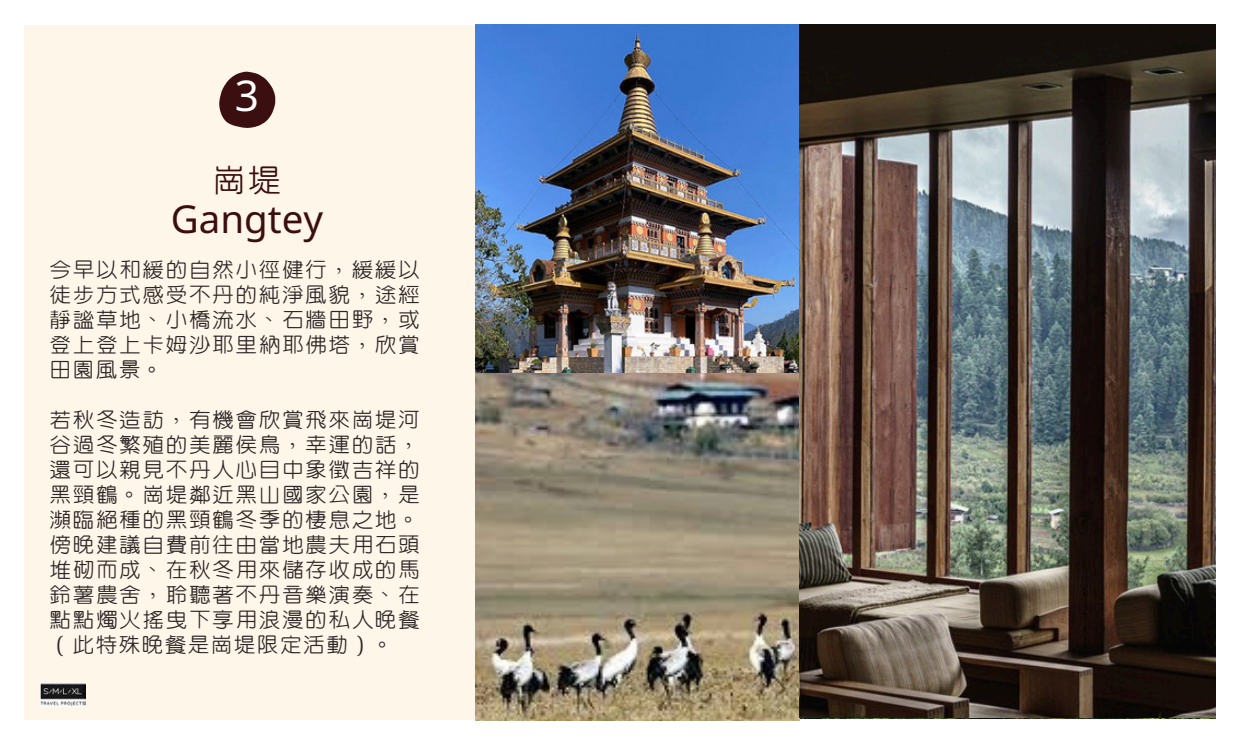
<style>
.page{position:relative;width:1241px;height:745px;background:#fff}
.page>*{position:absolute;margin:0;border:0;box-sizing:border-box;transform-origin:0 0}
.t1{font:42.35px "Noto Sans";color:#fff}
.t2{font:38.5px/40.6px "Noto Sans";color:#3b0f0f;text-align:center}
.t3{font:25.03px/24.8px "cw Te X Yen";letter-spacing:.005em;color:#2d2626;text-align:justify}
.s1{font-family:"cw Te X Yen"}
</style>
<div class="page">
<div style="left:24px;top:25px;width:1191px;height:694px;background:#fff6ea"></div>
<svg style="left:219px;top:72px;width:56px;height:56px"></svg>
<img style="left:1166px;top:688px;width:50px;height:31px">
<img style="left:475px;top:391px;width:324px;height:328px">
<img style="left:475px;top:25px;width:324px;height:366px">
<img style="left:799px;top:25px;width:416px;height:691px">
<img style="left:40px;top:682px;width:45px;height:24px">
<p class="t1" style="left:235px;top:66px;width:26px">3</p>
<p class="t2" style="left:171px;top:157px;width:154px"><span class="s1">崗堤<br></span>Gangtey</p>
<p class="t3" style="left:49px;top:258px;width:373px">今早以和緩的自然小徑健行，緩緩以徒步方式感受不丹的純淨風貌，途經靜謐草地、小橋流水、石牆田野，或登上登上卡姆沙耶里納耶佛塔，欣賞田園風景。</p>
<p class="t3" style="left:49px;top:408px;width:373px">若秋冬造訪，有機會欣賞飛來崗堤河谷過冬繁殖的美麗侯鳥，幸運的話，還可以親見不丹人心目中象徵吉祥的黑頸鶴。崗堤鄰近黑山國家公園，是瀕臨絕種的黑頸鶴冬季的棲息之地。傍晚建議自費前往由當地農夫用石頭堆砌而成、在秋冬用來儲存收成的馬鈴薯農舍，聆聽著不丹音樂演奏、在點點燭火搖曳下享用浪漫的私人晚餐（此特殊晚餐是崗堤限定活動）。</p>
</div>
